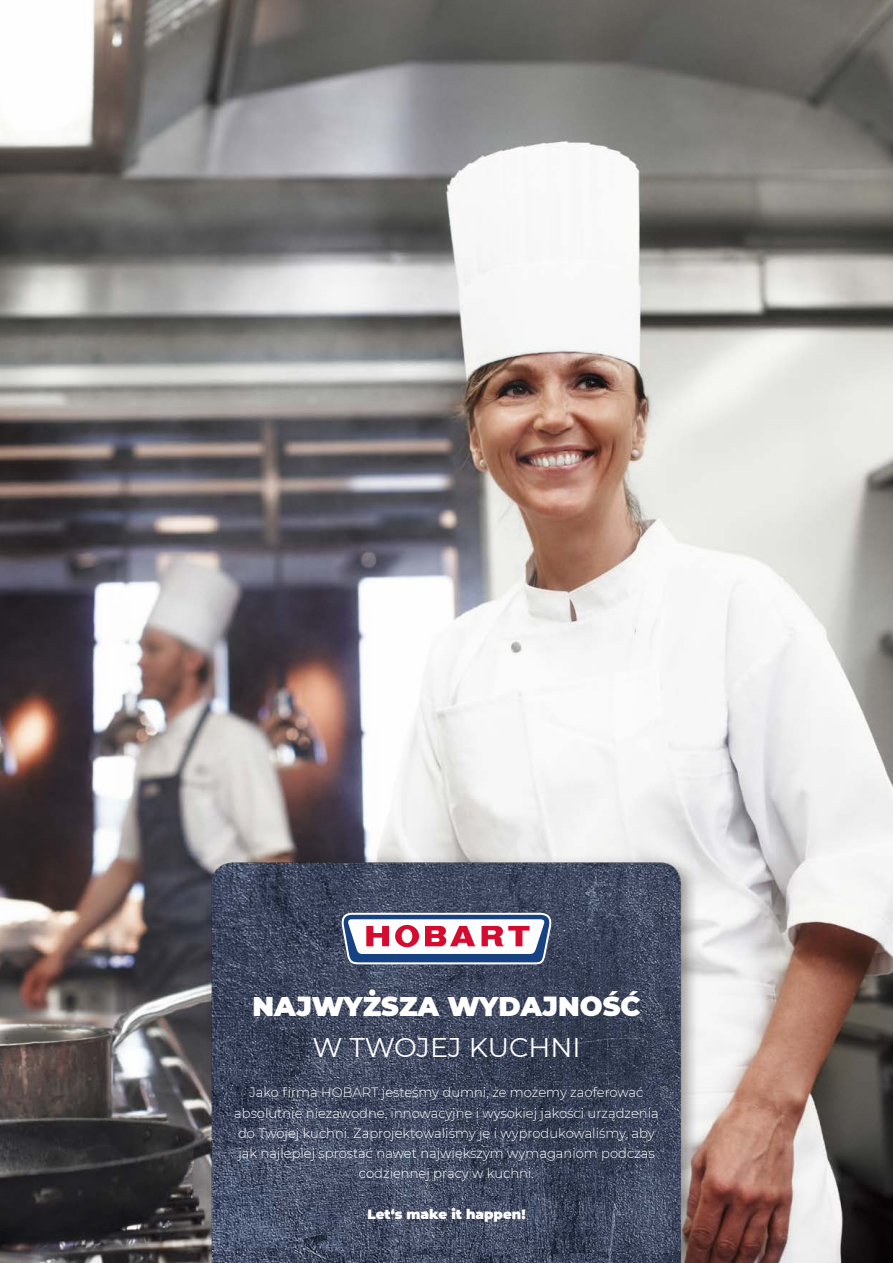
<style>
.page{position:relative;width:893px;height:1263px;background:#fff}
.page>*{position:absolute;margin:0;border:0;box-sizing:border-box;transform-origin:0 0}
.t1{font:900 27px "Montserrat";color:#fff}
.t2{font:27px "Montserrat";color:#fff}
.t3{font:300 13.5px/20.2px "Montserrat";color:#fff;text-align:center}
.t4{font:900 13.5px "Montserrat";color:#fff}
</style>
<div class="page">
<img style="left:0;top:0;width:893px;height:1263px">
<img style="left:173px;top:811px;width:546px;height:452px">
<svg style="left:342px;top:913px;width:209px;height:51px"></svg>
<h1 class="t1" style="left:252px;top:986px;width:390px">NAJWYŻSZA WYDAJNOŚĆ</h1>
<h1 class="t2" style="left:312px;top:1029px;width:270px">W TWOJEJ KUCHNI</h1>
<p class="t3" style="left:234px;top:1082px;width:426px">Jako firma HOBART jesteśmy dumni, że możemy zaoferować absolutnie niezawodne, innowacyjne i wysokiej jakości urządzenia do Twojej kuchni. Zaprojektowaliśmy je i wyprodukowaliśmy, aby jak najlepiej sprostać nawet największym wymaganiom podczas codziennej pracy w kuchni.</p>
<p class="t4" style="left:367px;top:1204px;width:160px">Let‘s make it happen!</p>
</div>
